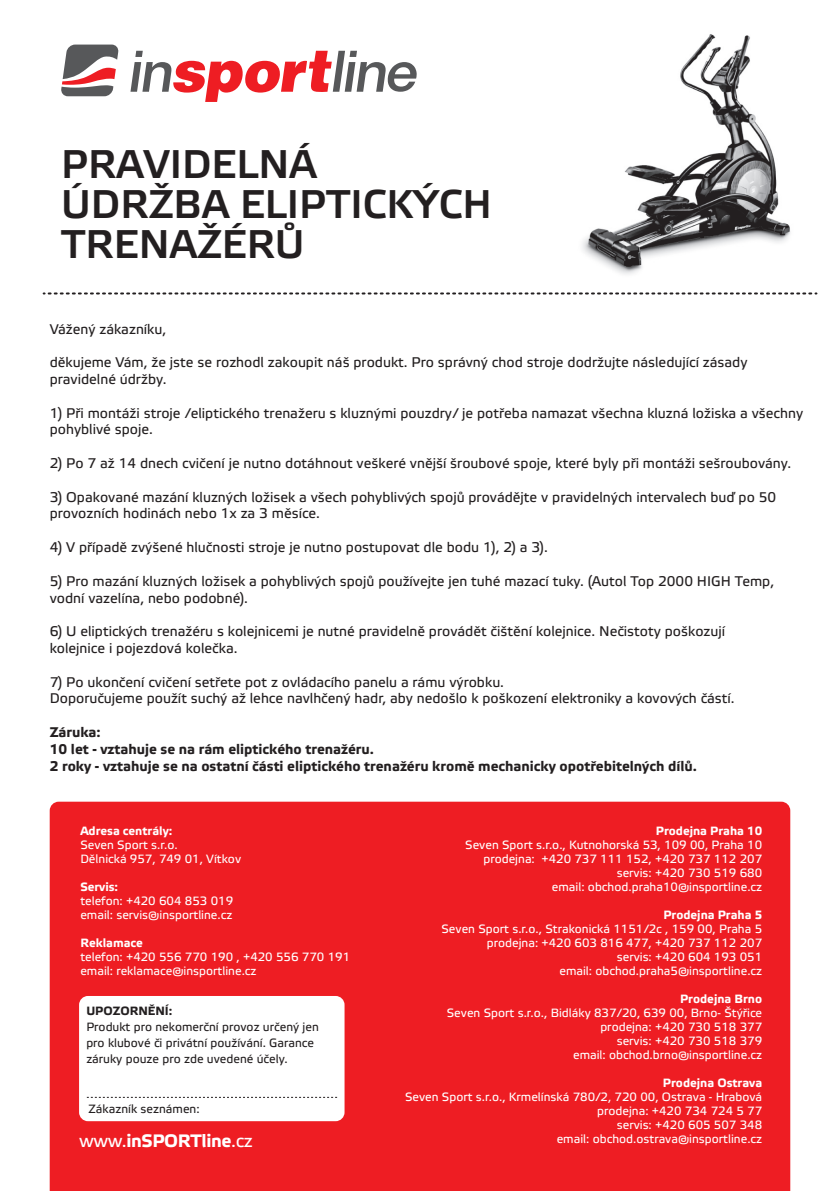
<style>
.page{position:relative;width:840px;height:1191px;background:#fff}
.page>*{position:absolute;margin:0;border:0;box-sizing:border-box;transform-origin:0 0}
.t1{font:500 40px/40px "Etelka";color:#231f20}
.t2{font:700 18px "Etelka Text";letter-spacing:-.02em;color:#fff}
.t3{font:14px/16.8px "Etelka Text";color:#231f20}
.t4{font:700 14px/16.8px "Etelka Text";color:#231f20}
.t5{font:12px/14px "Etelka Text";color:#fff;text-align:right}
.t6{font:12px/16px "Etelka Text";color:#231f20}
.t7{font:700 12px "Etelka Text";color:#fff}
.t8{font:700 12px "Etelka Text";color:#231f20}
.s1{font-weight:400}
</style>
<div class="page">
<img style="left:582px;top:34px;width:209px;height:240px">
<svg style="left:44px;top:292px;width:772px;height:2px"></svg>
<svg style="left:61px;top:45px;width:58px;height:51px"></svg>
<svg style="left:130px;top:51px;width:286px;height:51px"></svg>
<div style="left:50px;top:801px;width:739px;height:390px;background:#ee1d23"></div>
<div style="left:79px;top:996px;width:265px;height:125px;background:#fff;border-radius:9px"></div>
<svg style="left:87px;top:1096px;width:250px;height:1px"></svg>
<h1 class="t1" style="left:61px;top:145px;width:432px">PRAVIDELNÁ<br>ÚDRŽBA ELIPTICKÝCH<br>TRENAŽÉRŮ</h1>
<p class="t3" style="left:50px;top:321px;width:118px">Vážený zákazníku,</p>
<p class="t3" style="left:50px;top:354px;width:699px">děkujeme Vám, že jste se rozhodl zakoupit náš produkt. Pro správný chod stroje dodržujte následující zásady pravidelné údržby.</p>
<p class="t3" style="left:50px;top:405px;width:754px">1) Při montáži stroje /eliptického trenažeru s kluznými pouzdry/ je potřeba namazat všechna kluzná ložiska a všechny pohyblivé spoje.</p>
<p class="t3" style="left:50px;top:455px;width:742px">2) Po 7 až 14 dnech cvičení je nutno dotáhnout veškeré vnější šroubové spoje, které byly při montáži sešroubovány.</p>
<p class="t3" style="left:50px;top:489px;width:727px">3) Opakované mazání kluzných ložisek a všech pohyblivých spojů provádějte v pravidelných intervalech buď po 50 provozních hodinách nebo 1x za 3 měsíce.</p>
<p class="t3" style="left:50px;top:539px;width:499px">4) V případě zvýšené hlučnosti stroje je nutno postupovat dle bodu 1), 2) a 3).</p>
<p class="t3" style="left:50px;top:573px;width:725px">5) Pro mazání kluzných ložisek a pohyblivých spojů používejte jen tuhé mazací tuky. (Autol Top 2000 HIGH Temp, vodní vazelína, nebo podobné).</p>
<p class="t3" style="left:50px;top:623px;width:676px">6) U eliptických trenažéru s kolejnicemi je nutné pravidelně provádět čištění kolejnice. Nečistoty poškozují kolejnice i pojezdová kolečka.</p>
<p class="t3" style="left:50px;top:673px;width:686px">7) Po ukončení cvičení setřete pot z ovládacího panelu a rámu výrobku.<br>Doporučujeme použít suchý až lehce navlhčený hadr, aby nedošlo k poškození elektroniky a kovových částí.</p>
<p class="t4" style="left:50px;top:724px;width:648px">Záruka:<br>10 let - vztahuje se na rám eliptického trenažéru.<br>2 roky - vztahuje se na ostatní části eliptického trenažéru kromě mechanicky opotřebitelných dílů.</p>
<p class="t7" style="left:80px;top:823px;width:94px">Adresa centrály:</p>
<p class="t5" style="left:80px;top:838px;width:162px;text-align:left">Seven Sport s.r.o.<br>Dělnická 957, 749 01, Vítkov</p>
<p class="t7" style="left:80px;top:879px;width:39px">Servis:</p>
<p class="t5" style="left:80px;top:894px;width:154px;text-align:left">telefon: +420 604 853 019 email: servis@insportline.cz</p>
<p class="t7" style="left:80px;top:935px;width:64px">Reklamace</p>
<p class="t5" style="left:80px;top:950px;width:271px;text-align:left">telefon: +420 556 770 190 , +420 556 770 191 email: reklamace@insportline.cz</p>
<p class="t8" style="left:86px;top:1003px;width:88px">UPOZORNĚNÍ:</p>
<p class="t6" style="left:86px;top:1019px;width:234px">Produkt pro nekomerční provoz určený jen pro klubové či privátní používání. Garance záruky pouze pro zde uvedené účely.</p>
<p class="t6" style="left:89px;top:1101px;width:112px">Zákazník seznámen:</p>
<p class="t2" style="left:79px;top:1129px;width:175px"><span class="s1">www.</span>inSPORTline<span class="s1">.cz</span></p>
<p class="t7" style="left:655px;top:823px;width:108px">Prodejna Praha 10</p>
<p class="t5" style="left:465px;top:838px;width:298px">Seven Sport s.r.o., Kutnohorská 53, 109 00, Praha 10 prodejna: +420 737 111 152, +420 737 112 207 servis: +420 730 519 680<br>email: obchod.praha10@insportline.cz</p>
<p class="t7" style="left:663px;top:907px;width:100px">Prodejna Praha 5</p>
<p class="t5" style="left:441px;top:922px;width:322px">Seven Sport s.r.o., Strakonická 1151/2c , 159 00, Praha 5 prodejna: +420 603 816 477, +420 737 112 207<br>servis: +420 604 193 051<br>email: obchod.praha5@insportline.cz</p>
<p class="t7" style="left:679px;top:991px;width:84px">Prodejna Brno</p>
<p class="t5" style="left:446px;top:1006px;width:317px">Seven Sport s.r.o., Bidláky 837/20, 639 00, Brno- Štýřice prodejna: +420 730 518 377<br>servis: +420 730 518 379<br>email: obchod.brno@insportline.cz</p>
<p class="t7" style="left:662px;top:1075px;width:101px">Prodejna Ostrava</p>
<p class="t5" style="left:405px;top:1090px;width:358px">Seven Sport s.r.o., Krmelínská 780/2, 720 00, Ostrava - Hrabová prodejna: +420 734 724 5 77<br>servis: +420 605 507 348<br>email: obchod.ostrava@insportline.cz</p>
</div>
